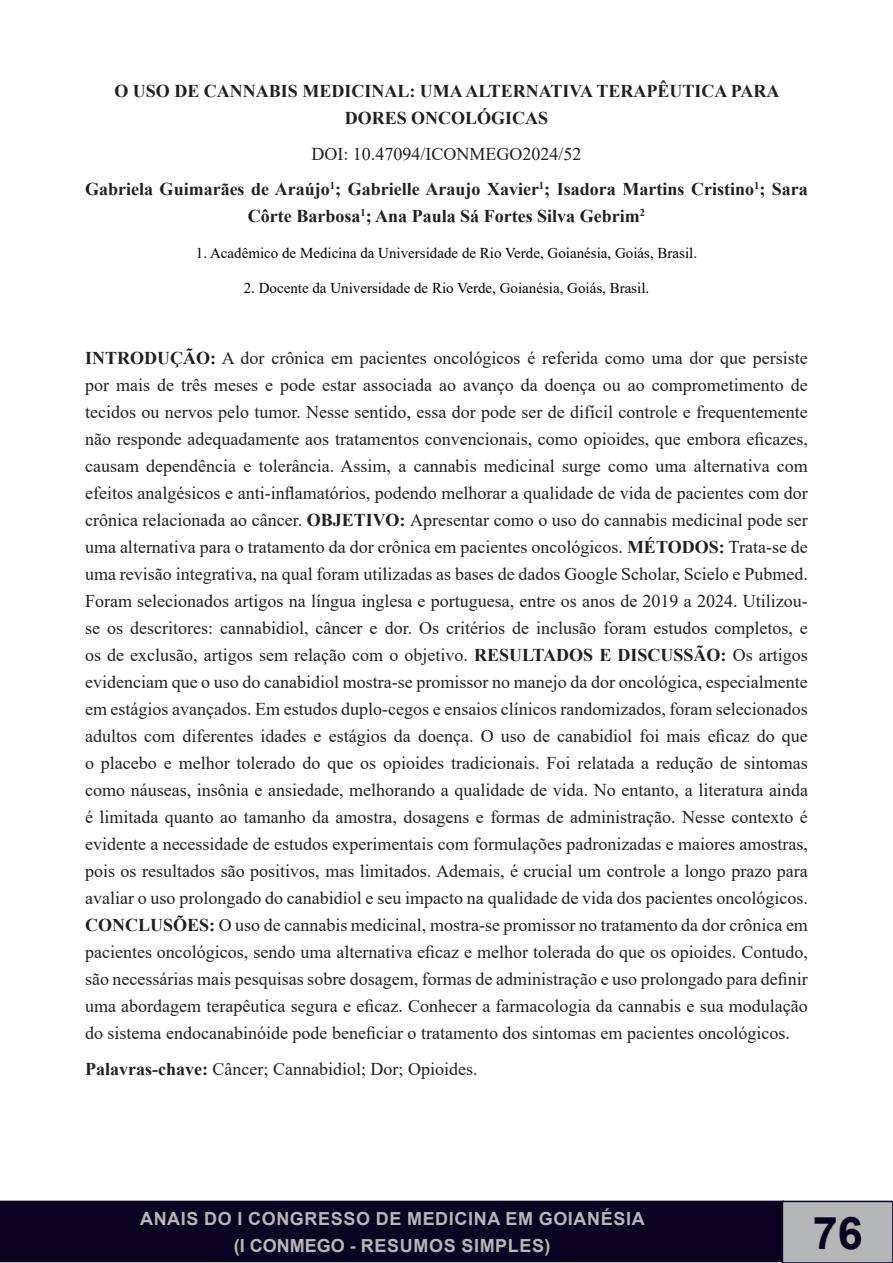
<style>
.page{position:relative;width:893px;height:1263px;background:#fff}
.page>*{position:absolute;margin:0;border:0;box-sizing:border-box;transform-origin:0 0}
.t1{font:700 45px "Arial";color:#0b0121}
.t2{font:18px/27px "Times New Roman";color:#231f20;text-align:justify}
.t3{font:700 18px/27px "Times New Roman";color:#231f20;text-align:center}
.t4{font:700 18px/27px "Arial";letter-spacing:.035em;color:#b5b6b8;text-align:center}
.t5{font:15px "Times New Roman";color:#000}
.s1{font-weight:700}
</style>
<div class="page">
<div style="left:1px;top:1201px;width:782px;height:60px;background:#0b0121"></div>
<div style="left:0;top:1201px;width:784px;height:61px;border:2px solid #0b0121"></div>
<div style="left:782px;top:1201px;width:111px;height:62px;background:#b5b6b8"></div>
<div style="left:782px;top:1201px;width:111px;height:62px;border:2px solid #0b0121"></div>
<p class="t3" style="left:114px;top:77px;width:667px">O USO DE CANNABIS MEDICINAL: UMA ALTERNATIVA TERAPÊUTICA PARA<br>DORES ONCOLÓGICAS</p>
<p class="t2" style="left:311px;top:140px;width:271px">DOI: 10.47094/ICONMEGO2024/52</p>
<p class="t3" style="left:85px;top:175px;width:724px">Gabriela Guimarães de Araújo<sup>1</sup>; Gabrielle Araujo Xavier<sup>1</sup>; Isadora Martins Cristino<sup>1</sup>; Sara<br>Côrte Barbosa<sup>1</sup>; Ana Paula Sá Fortes Silva Gebrim<sup>2</sup></p>
<p class="t5" style="left:196px;top:242px;width:503px">1. Acadêmico de Medicina da Universidade de Rio Verde, Goianésia, Goiás, Brasil.</p>
<p class="t5" style="left:244px;top:278px;width:407px">2. Docente da Universidade de Rio Verde, Goianésia, Goiás, Brasil.</p>
<p class="t2" style="left:85px;top:344px;width:724px"><span class="s1">INTRODUÇÃO:</span> A dor crônica em pacientes oncológicos é referida como uma dor que persiste por mais de três meses e pode estar associada ao avanço da doença ou ao comprometimento de tecidos ou nervos pelo tumor. Nesse sentido, essa dor pode ser de difícil controle e frequentemente não responde adequadamente aos tratamentos convencionais, como opioides, que embora eficazes, causam dependência e tolerância. Assim, a cannabis medicinal surge como uma alternativa com efeitos analgésicos e anti-inflamatórios, podendo melhorar a qualidade de vida de pacientes com dor crônica relacionada ao câncer. <span class="s1">OBJETIVO:</span> Apresentar como o uso do cannabis medicinal pode ser uma alternativa para o tratamento da dor crônica em pacientes oncológicos. <span class="s1">MÉTODOS:</span> Trata-se de uma revisão integrativa, na qual foram utilizadas as bases de dados Google Scholar, Scielo e Pubmed.<br>Foram selecionados artigos na língua inglesa e portuguesa, entre os anos de 2019 a 2024. Utilizou&shy;se os descritores: cannabidiol, câncer e dor. Os critérios de inclusão foram estudos completos, e os de exclusão, artigos sem relação com o objetivo. <span class="s1">RESULTADOS E DISCUSSÃO:</span> Os artigos evidenciam que o uso do canabidiol mostra-se promissor no manejo da dor oncológica, especialmente em estágios avançados. Em estudos duplo-cegos e ensaios clínicos randomizados, foram selecionados adultos com diferentes idades e estágios da doença. O uso de canabidiol foi mais eficaz do que o placebo e melhor tolerado do que os opioides tradicionais. Foi relatada a redução de sintomas como náuseas, insônia e ansiedade, melhorando a qualidade de vida. No entanto, a literatura ainda é limitada quanto ao tamanho da amostra, dosagens e formas de administração. Nesse contexto é evidente a necessidade de estudos experimentais com formulações padronizadas e maiores amostras, pois os resultados são positivos, mas limitados. Ademais, é crucial um controle a longo prazo para avaliar o uso prolongado do canabidiol e seu impacto na qualidade de vida dos pacientes oncológicos.<br><span class="s1">CONCLUSÕES:</span> O uso de cannabis medicinal, mostra-se promissor no tratamento da dor crônica em pacientes oncológicos, sendo uma alternativa eficaz e melhor tolerada do que os opioides. Contudo, são necessárias mais pesquisas sobre dosagem, formas de administração e uso prolongado para definir uma abordagem terapêutica segura e eficaz. Conhecer a farmacologia da cannabis e sua modulação do sistema endocanabinóide pode beneficiar o tratamento dos sintomas em pacientes oncológicos.</p>
<p class="t2" style="left:85px;top:1055px;width:394px"><span class="s1">Palavras-chave:</span> Câncer; Cannabidiol; Dor; Opioides.</p>
<p class="t4" style="left:140px;top:1205px;width:506px">ANAIS DO I CONGRESSO DE MEDICINA EM GOIANÉSIA (I CONMEGO - RESUMOS SIMPLES)</p>
<h1 class="t1" style="left:813px;top:1201px;width:52px">76</h1>
</div>
